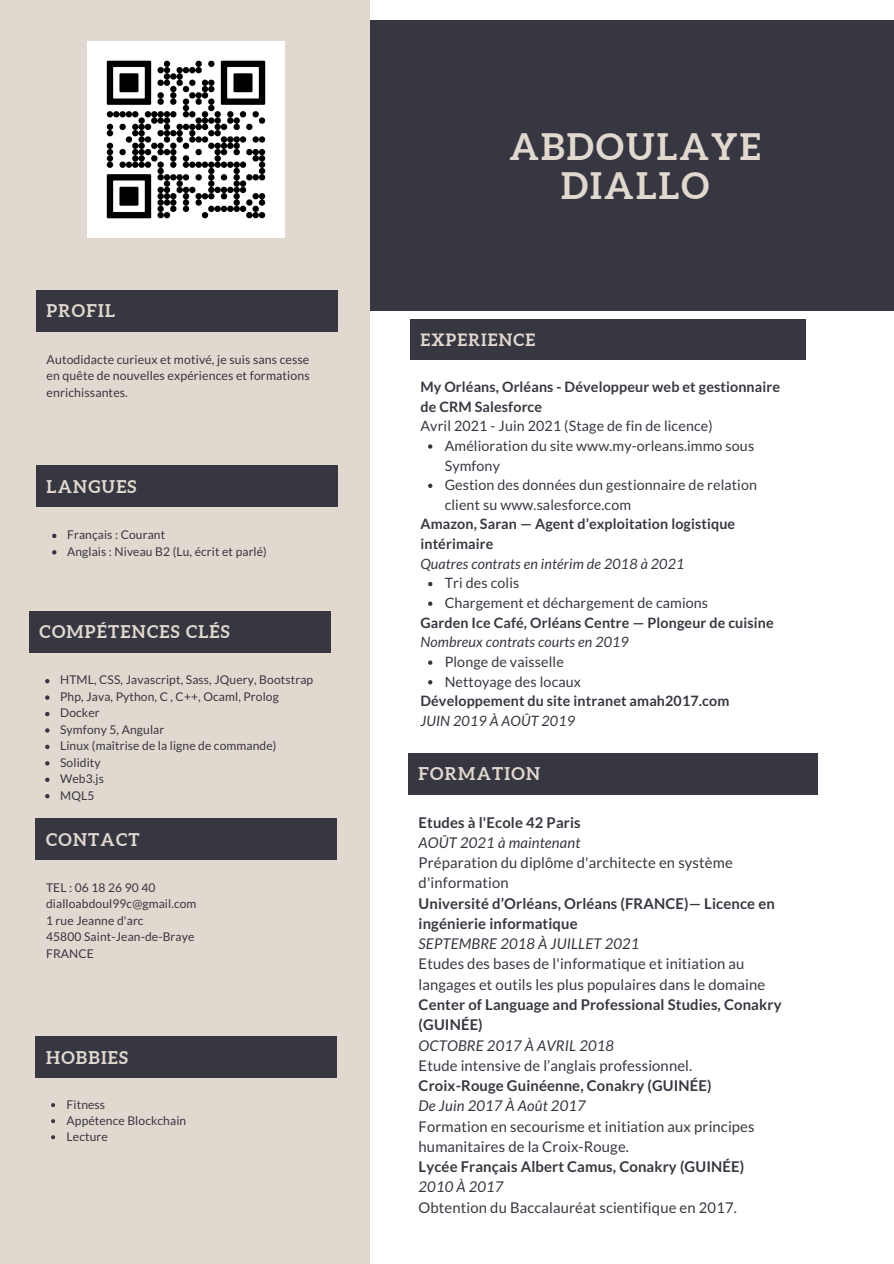
<style>
.page{position:relative;width:894px;height:1264px;background:#fff}
.page>*{position:absolute;margin:0;border:0;box-sizing:border-box;transform-origin:0 0}
.t1{font:700 36.45px "Aleo";letter-spacing:.06em;color:#e1d8cf}
.t2{font:700 17.55px "Aleo";letter-spacing:.07em;color:#e1d8cf}
.t3{font:700 16.95px "Aleo";letter-spacing:.07em;color:#e1d8cf}
.t4{font:14.85px/20.2px "Lato";letter-spacing:.01em;color:#373741}
.t5{font:700 14.85px/20.2px "Lato";letter-spacing:.01em;color:#373741}
.t6{font:italic 14.85px "Lato";letter-spacing:.01em;color:#373741}
.t7{font:14.25px/19.6px "Lato";letter-spacing:.01em;color:#373741}
.t8{font:700 14.25px/19.6px "Lato";letter-spacing:.01em;color:#373741}
.t9{font:italic 14.25px "Lato";letter-spacing:.01em;color:#373741}
.t10{font:12.3px/16.5px "Lato";letter-spacing:.01em;color:#373741;text-align:justify}
.t11{font:12px "Lato";letter-spacing:.01em;color:#373741}
</style>
<div class="page">
<div style="left:337px;top:20px;width:556px;height:291px;background:#373741"></div>
<div style="left:0;top:0;width:370px;height:1263px;background:#e1d8cf"></div>
<div style="left:410px;top:319px;width:395px;height:41px;background:#373741"></div>
<svg style="left:428px;top:444px;width:4px;height:4px"></svg>
<svg style="left:428px;top:483px;width:4px;height:5px"></svg>
<svg style="left:428px;top:582px;width:4px;height:4px"></svg>
<svg style="left:428px;top:601px;width:4px;height:5px"></svg>
<svg style="left:428px;top:660px;width:4px;height:5px"></svg>
<svg style="left:428px;top:680px;width:4px;height:4px"></svg>
<div style="left:36px;top:290px;width:301px;height:41px;background:#373741"></div>
<div style="left:36px;top:465px;width:301px;height:42px;background:#373741"></div>
<svg style="left:52px;top:533px;width:4px;height:5px"></svg>
<svg style="left:52px;top:550px;width:4px;height:4px"></svg>
<div style="left:35px;top:818px;width:302px;height:42px;background:#373741"></div>
<div style="left:408px;top:752px;width:409px;height:42px;background:#373741"></div>
<div style="left:29px;top:611px;width:301px;height:41px;background:#373741"></div>
<svg style="left:45px;top:679px;width:4px;height:4px"></svg>
<svg style="left:45px;top:695px;width:4px;height:4px"></svg>
<svg style="left:45px;top:712px;width:4px;height:4px"></svg>
<svg style="left:45px;top:728px;width:4px;height:4px"></svg>
<svg style="left:45px;top:744px;width:4px;height:5px"></svg>
<svg style="left:45px;top:761px;width:4px;height:4px"></svg>
<svg style="left:45px;top:777px;width:4px;height:5px"></svg>
<svg style="left:45px;top:794px;width:4px;height:4px"></svg>
<div style="left:35px;top:1036px;width:302px;height:42px;background:#373741"></div>
<svg style="left:51px;top:1103px;width:4px;height:4px"></svg>
<svg style="left:51px;top:1119px;width:4px;height:4px"></svg>
<svg style="left:51px;top:1135px;width:4px;height:4px"></svg>
<img style="left:88px;top:42px;width:196px;height:196px">
<p class="t2" style="left:47px;top:301px;width:70px">PROFIL</p>
<p class="t10" style="left:47px;top:350px;width:264px">Autodidacte curieux et motivé, je suis sans cesse en quête de nouvelles expériences et formations enrichissantes.</p>
<p class="t2" style="left:47px;top:476px;width:91px">LANGUES</p>
<p class="t11" style="left:67px;top:527px;width:100px">Français : Courant</p>
<p class="t11" style="left:67px;top:544px;width:201px">Anglais : Niveau B2 (Lu, écrit et parlé)</p>
<p class="t2" style="left:40px;top:622px;width:191px">COMPÉTENCES CLÉS</p>
<p class="t11" style="left:60px;top:672px;width:254px">HTML, CSS, Javascript, Sass, JQuery, Bootstrap</p>
<p class="t11" style="left:60px;top:689px;width:220px">Php, Java, Python, C , C++, Ocaml, Prolog</p>
<p class="t11" style="left:60px;top:705px;width:41px">Docker</p>
<p class="t11" style="left:60px;top:722px;width:106px">Symfony 5, Angular</p>
<p class="t11" style="left:60px;top:738px;width:218px">Linux (maîtrise de la ligne de commande)</p>
<p class="t11" style="left:60px;top:754px;width:42px">Solidity</p>
<p class="t11" style="left:60px;top:771px;width:45px">Web3.js</p>
<p class="t11" style="left:60px;top:787px;width:36px">MQL5</p>
<p class="t2" style="left:46px;top:829px;width:95px">CONTACT</p>
<p class="t11" style="left:46px;top:880px;width:111px">TEL : 06 18 26 90 40</p>
<p class="t11" style="left:46px;top:896px;width:152px">dialloabdoul99c@gmail.com</p>
<p class="t11" style="left:46px;top:913px;width:99px">1 rue Jeanne d'arc</p>
<p class="t11" style="left:46px;top:929px;width:150px">45800 Saint-Jean-de-Braye</p>
<p class="t11" style="left:46px;top:945px;width:49px">FRANCE</p>
<p class="t2" style="left:46px;top:1047px;width:83px">HOBBIES</p>
<p class="t11" style="left:67px;top:1097px;width:40px">Fitness</p>
<p class="t11" style="left:67px;top:1113px;width:121px">Appétence Blockchain</p>
<p class="t11" style="left:67px;top:1129px;width:43px">Lecture</p>
<p class="t1" style="left:509px;top:125px;width:253px">ABDOULAYE</p>
<p class="t1" style="left:561px;top:165px;width:150px">DIALLO</p>
<p class="t3" style="left:420px;top:330px;width:116px">EXPERIENCE</p>
<p class="t8" style="left:420px;top:376px;width:361px">My Orléans, Orléans - Développeur web et gestionnaire de CRM Salesforce</p>
<p class="t7" style="left:420px;top:416px;width:294px">Avril 2021 - Juin 2021 (Stage de fin de licence)</p>
<p class="t7" style="left:444px;top:435px;width:311px">Amélioration du site www.my-orleans.immo sous<br>Symfony</p>
<p class="t7" style="left:444px;top:475px;width:314px">Gestion des données dun gestionnaire de relation client su www.salesforce.com</p>
<p class="t8" style="left:420px;top:514px;width:316px">Amazon, Saran — Agent d’exploitation logistique intérimaire</p>
<p class="t9" style="left:420px;top:554px;width:265px">Quatres contrats en intérim de 2018 à 2021</p>
<p class="t7" style="left:444px;top:573px;width:76px">Tri des colis</p>
<p class="t7" style="left:444px;top:592px;width:265px">Chargement et déchargement de camions</p>
<p class="t8" style="left:420px;top:612px;width:355px">Garden Ice Café, Orléans Centre — Plongeur de cuisine</p>
<p class="t9" style="left:420px;top:633px;width:210px">Nombreux contrats courts en 2019</p>
<p class="t7" style="left:444px;top:651px;width:121px">Plonge de vaisselle</p>
<p class="t7" style="left:444px;top:671px;width:138px">Nettoyage des locaux</p>
<p class="t8" style="left:420px;top:691px;width:310px">Développement du site intranet amah2017.com</p>
<p class="t9" style="left:420px;top:712px;width:156px">JUIN 2019 À AOÛT 2019</p>
<p class="t2" style="left:418px;top:763px;width:123px">FORMATION</p>
<p class="t5" style="left:418px;top:811px;width:164px">Etudes à l'Ecole 42 Paris</p>
<p class="t6" style="left:418px;top:833px;width:163px">AOÛT 2021 à maintenant</p>
<p class="t4" style="left:418px;top:852px;width:315px">Préparation du diplôme d'architecte en système d'information</p>
<p class="t5" style="left:418px;top:892px;width:357px">Université d’Orléans, Orléans (FRANCE)— Licence en ingénierie informatique</p>
<p class="t6" style="left:418px;top:934px;width:222px">SEPTEMBRE 2018 À JUILLET 2021</p>
<p class="t4" style="left:418px;top:953px;width:348px">Etudes des bases de l'informatique et initiation au langages et outils les plus populaires dans le domaine</p>
<p class="t5" style="left:418px;top:994px;width:364px">Center of Language and Professional Studies, Conakry (GUINÉE)</p>
<p class="t6" style="left:418px;top:1035px;width:197px">OCTOBRE 2017 À AVRIL 2018</p>
<p class="t4" style="left:418px;top:1054px;width:275px">Etude intensive de l’anglais professionnel.</p>
<p class="t5" style="left:418px;top:1075px;width:294px">Croix-Rouge Guinéenne, Conakry (GUINÉE)</p>
<p class="t6" style="left:418px;top:1096px;width:168px">De Juin 2017 À Août 2017</p>
<p class="t4" style="left:418px;top:1115px;width:337px">Formation en secourisme et initiation aux principes humanitaires de la Croix-Rouge.</p>
<p class="t5" style="left:418px;top:1156px;width:327px">Lycée Français Albert Camus, Conakry (GUINÉE)</p>
<p class="t6" style="left:418px;top:1177px;width:86px">2010 À 2017</p>
<p class="t4" style="left:418px;top:1196px;width:320px">Obtention du Baccalauréat scientifique en 2017.</p>
</div>
